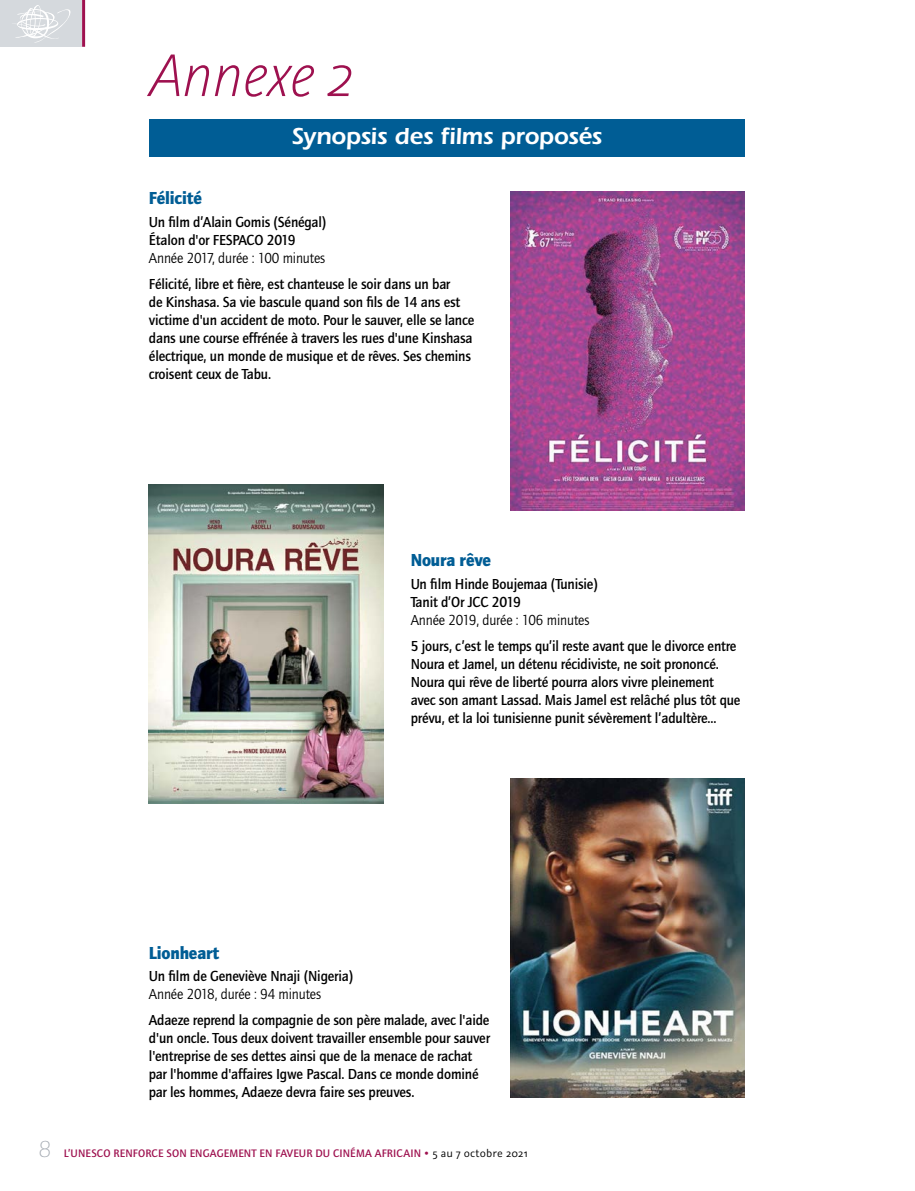
<style>
.page{position:relative;width:915px;height:1191px;background:#fff}
.page>*{position:absolute;margin:0;border:0;box-sizing:border-box;transform-origin:0 0}
.t1{font:italic 300 67.5px "Graublau Sans";letter-spacing:-.02em;color:#9e114f;scale:.95 1}
.t2{font:600 24px "ITC Eras Std";letter-spacing:-.015em;color:#fff}
.t3{font:900 18px "Quay Sans ITC Std";letter-spacing:-.01em;color:#005d95;scale:.95 1}
.t4{font:500 15px/18px "Quay Sans ITC Std";letter-spacing:-.01em;color:#000;scale:.95 1}
.t5{font:15px "Quay Sans ITC Std";letter-spacing:-.01em;color:#000;scale:.95 1}
.t6{font:500 11.25px "Quay Sans ITC Std";letter-spacing:.01em;color:#9e114f}
.s1{font-family:"ITC Eras Std";font-weight:300;font-size:24px;color:#a1a7af}
.s2{font-family:"Graublau Sans";font-weight:400;font-size:12px;color:#000}
</style>
<div class="page">
<div style="left:0;top:0;width:82px;height:47px;background:#d5d9dd"></div>
<svg style="left:15px;top:5px;width:55px;height:38px"></svg>
<hr style="left:82px;top:0;width:3px;height:47px;background:#9e114f">
<div style="left:149px;top:119px;width:595px;height:38px;background:#005d95"></div>
<img style="left:510px;top:191px;width:234px;height:319px">
<img style="left:149px;top:485px;width:234px;height:319px">
<img style="left:510px;top:778px;width:234px;height:319px">
<h1 class="t1" style="left:149px;top:34px;width:216px">Annexe 2</h1>
<h2 class="t2" style="left:291px;top:122px;width:312px">Synopsis des films proposés</h2>
<p class="t3" style="left:149px;top:187px;width:57px">Félicité</p>
<p class="t4" style="left:149px;top:212px;width:188px">Un film d’Alain Gomis (Sénégal)<br>Étalon d'or FESPACO 2019</p>
<p class="t5" style="left:149px;top:249px;width:187px">Année 2017, durée : 100 minutes</p>
<p class="t4" style="left:149px;top:275px;width:344px">Félicité, libre et fière, est chanteuse le soir dans un bar<br>de Kinshasa. Sa vie bascule quand son fils de 14 ans est victime d'un accident de moto. Pour le sauver, elle se lance dans une course effrénée à travers les rues d'une Kinshasa électrique, un monde de musique et de rêves. Ses chemins croisent ceux de Tabu.</p>
<p class="t3" style="left:410px;top:549px;width:86px">Noura rêve</p>
<p class="t4" style="left:410px;top:574px;width:198px">Un film Hinde Boujemaa (Tunisie)<br>Tanit d’Or JCC 2019</p>
<p class="t5" style="left:410px;top:611px;width:189px">Année 2019, durée : 106 minutes</p>
<p class="t4" style="left:410px;top:637px;width:348px">5 jours, c’est le temps qu’il reste avant que le divorce entre Noura et Jamel, un détenu récidiviste, ne soit prononcé.<br>Noura qui rêve de liberté pourra alors vivre pleinement avec son amant Lassad. Mais Jamel est relâché plus tôt que prévu, et la loi tunisienne punit sévèrement l’adultère...</p>
<p class="t3" style="left:149px;top:941px;width:75px">Lionheart</p>
<p class="t4" style="left:149px;top:967px;width:216px">Un film de Geneviève Nnaji (Nigeria)</p>
<p class="t5" style="left:149px;top:985px;width:183px">Année 2018, durée : 94 minutes</p>
<p class="t4" style="left:149px;top:1011px;width:360px">Adaeze reprend la compagnie de son père malade, avec l'aide d'un oncle. Tous deux doivent travailler ensemble pour sauver l'entreprise de ses dettes ainsi que de la menace de rachat par l'homme d'affaires Igwe Pascal. Dans ce monde dominé par les hommes, Adaeze devra faire ses preuves.</p>
<p class="t6" style="left:39px;top:1146px;width:490px"><span class="s1">8</span> L’UNESCO RENFORCE SON ENGAGEMENT EN FAVEUR DU CINÉMA AFRICAIN • <span class="s2">5 au 7 octobre 2021</span></p>
</div>
